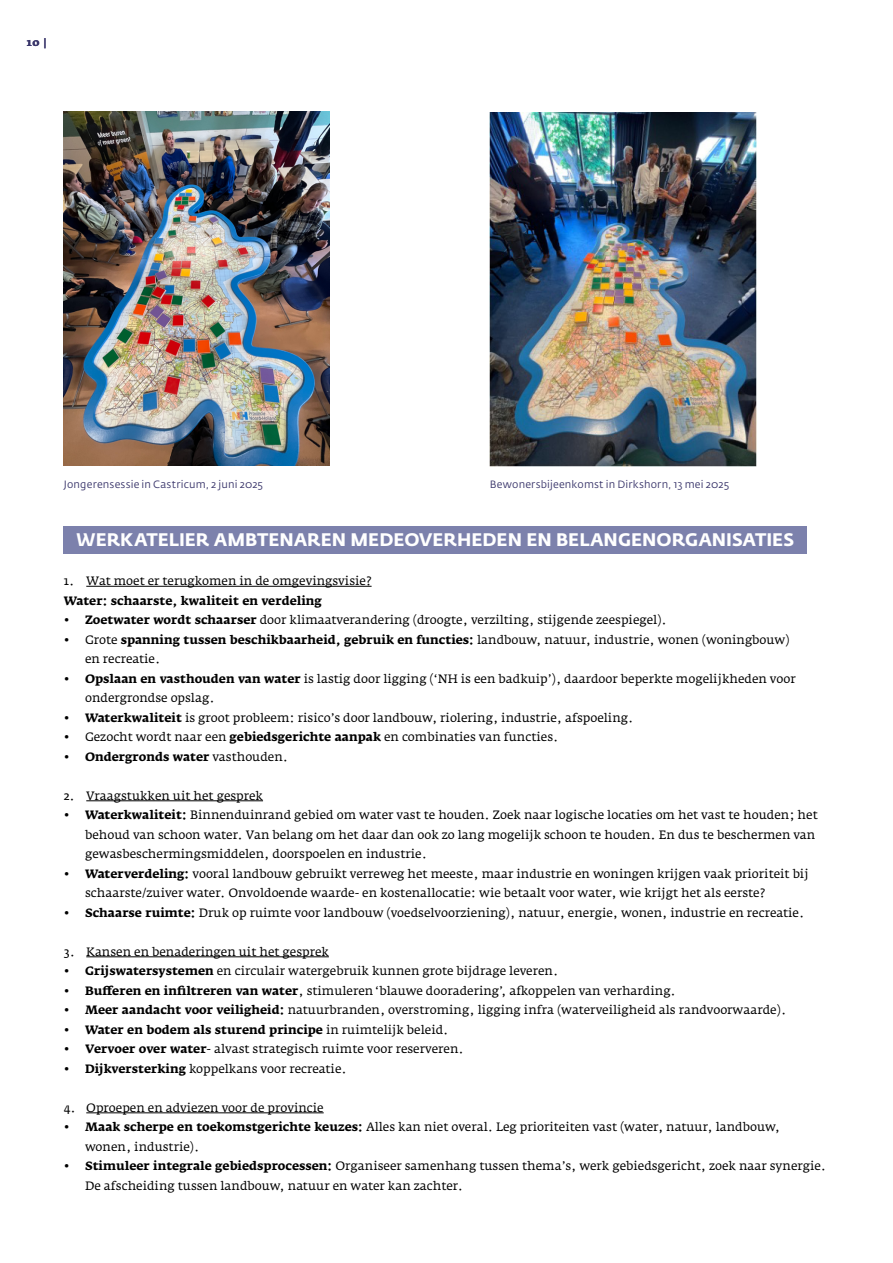
<style>
.page{position:relative;width:893px;height:1263px;background:#fff}
.page>*{position:absolute;margin:0;border:0;box-sizing:border-box;transform-origin:0 0}
.t1{font:700 18px "Fedra Sans Std";color:#fff}
.t2{font:12px/19.5px "Fedra Serif A Std";color:#000}
.t3{font:700 12px "Fedra Serif A Std";color:#000}
.t4{font:10.5px "Fedra Sans Std";letter-spacing:.015em;color:#3a366b}
.t5{font:700 10.5px "Fedra Serif A Std";color:#3a366b}
.s1{font-weight:700}
.s2{font-weight:400}
</style>
<div class="page">
<div style="left:64px;top:526px;width:743px;height:28px;background:#7c81ac"></div>
<hr style="left:86px;top:586px;width:286px;height:1px;background:#000">
<hr style="left:86px;top:800px;width:177px;height:1px;background:#000">
<hr style="left:86px;top:956px;width:243px;height:1px;background:#000">
<hr style="left:86px;top:1112px;width:238px;height:1px;background:#000">
<img style="left:64px;top:112px;width:265px;height:354px">
<img style="left:490px;top:112px;width:267px;height:354px">
<p class="t5" style="left:27px;top:36px;width:21px">10 |</p>
<p class="t4" style="left:64px;top:477px;width:201px">Jongerensessie in Castricum, 2 juni 2025</p>
<p class="t4" style="left:490px;top:477px;width:241px">Bewonersbijeenkomst in Dirkshorn, 13 mei 2025</p>
<h1 class="t1" style="left:77px;top:528px;width:719px">WERKATELIER AMBTENAREN MEDEOVERHEDEN EN BELANGENORGANISATIES</h1>
<p class="t2" style="left:64px;top:571px;width:309px">1. Wat moet er terugkomen in de omgevingsvisie?</p>
<p class="t3" style="left:64px;top:593px;width:260px">Water: schaarste, kwaliteit en verdeling</p>
<p class="t2" style="left:64px;top:610px;width:605px">• <span class="s1">Zoetwater wordt schaarser</span> door klimaatverandering (droogte, verzilting, stijgende zeespiegel).</p>
<p class="t2" style="left:85px;top:630px;width:706px;text-indent:-21px">• Grote <span class="s1">spanning tussen beschikbaarheid, gebruik en functies:</span> landbouw, natuur, industrie, wonen (woningbouw) en recreatie.</p>
<p class="t2" style="left:85px;top:669px;width:712px;text-indent:-21px">• <span class="s1">Opslaan en vasthouden van water</span> is lastig door ligging (‘NH is een badkuip’), daardoor beperkte mogelijkheden voor ondergrondse opslag.</p>
<p class="t2" style="left:64px;top:708px;width:571px">• <span class="s1">Waterkwaliteit</span> is groot probleem: risico’s door landbouw, riolering, industrie, afspoeling.</p>
<p class="t2" style="left:64px;top:727px;width:496px">• Gezocht wordt naar een <span class="s1">gebiedsgerichte aanpak</span> en combinaties van functies.</p>
<p class="t3" style="left:64px;top:749px;width:226px"><span class="s2">•</span> Ondergronds water <span class="s2">vasthouden.</span></p>
<p class="t2" style="left:64px;top:786px;width:201px">2. Vraagstukken uit het gesprek</p>
<p class="t2" style="left:85px;top:805px;width:734px;text-indent:-21px">• <span class="s1">Waterkwaliteit:</span> Binnenduinrand gebied om water vast te houden. Zoek naar logische locaties om het vast te houden; het behoud van schoon water. Van belang om het daar dan ook zo lang mogelijk schoon te houden. En dus te beschermen van gewasbeschermingsmiddelen, doorspoelen en industrie.</p>
<p class="t2" style="left:85px;top:864px;width:725px;text-indent:-21px">• <span class="s1">Waterverdeling:</span> vooral landbouw gebruikt verreweg het meeste, maar industrie en woningen krijgen vaak prioriteit bij schaarste/zuiver water. Onvoldoende waarde- en kostenallocatie: wie betaalt voor water, wie krijgt het als eerste?</p>
<p class="t2" style="left:64px;top:903px;width:742px">• <span class="s1">Schaarse ruimte:</span> Druk op ruimte voor landbouw (voedselvoorziening), natuur, energie, wonen, industrie en recreatie.</p>
<p class="t2" style="left:64px;top:942px;width:267px">3. Kansen en benaderingen uit het gesprek</p>
<p class="t2" style="left:64px;top:961px;width:496px">• <span class="s1">Grijswatersystemen</span> en circulair watergebruik kunnen grote bijdrage leveren.</p>
<p class="t2" style="left:64px;top:981px;width:614px">• <span class="s1">Bufferen en infiltreren van water</span>, stimuleren ‘blauwe dooradering’, afkoppelen van verharding.</p>
<p class="t2" style="left:64px;top:1000px;width:724px">• <span class="s1">Meer aandacht voor veiligheid:</span> natuurbranden, overstroming, ligging infra (waterveiligheid als randvoorwaarde).</p>
<p class="t3" style="left:64px;top:1022px;width:386px"><span class="s2">•</span> Water en bodem als sturend principe <span class="s2">in ruimtelijk beleid.</span></p>
<p class="t2" style="left:64px;top:1039px;width:401px">• <span class="s1">Vervoer over water</span>- alvast strategisch ruimte voor reserveren.</p>
<p class="t2" style="left:64px;top:1059px;width:284px">• <span class="s1">Dijkversterking</span> koppelkans voor recreatie.</p>
<p class="t2" style="left:64px;top:1098px;width:261px">4. Oproepen en adviezen voor de provincie</p>
<p class="t2" style="left:85px;top:1117px;width:696px;text-indent:-21px">• <span class="s1">Maak scherpe en toekomstgerichte keuzes:</span> Alles kan niet overal. Leg prioriteiten vast (water, natuur, landbouw, wonen, industrie).</p>
<p class="t2" style="left:85px;top:1156px;width:743px;text-indent:-21px">• <span class="s1">Stimuleer integrale gebiedsprocessen:</span> Organiseer samenhang tussen thema’s, werk gebiedsgericht, zoek naar synergie.<br>De afscheiding tussen landbouw, natuur en water kan zachter.</p>
</div>
